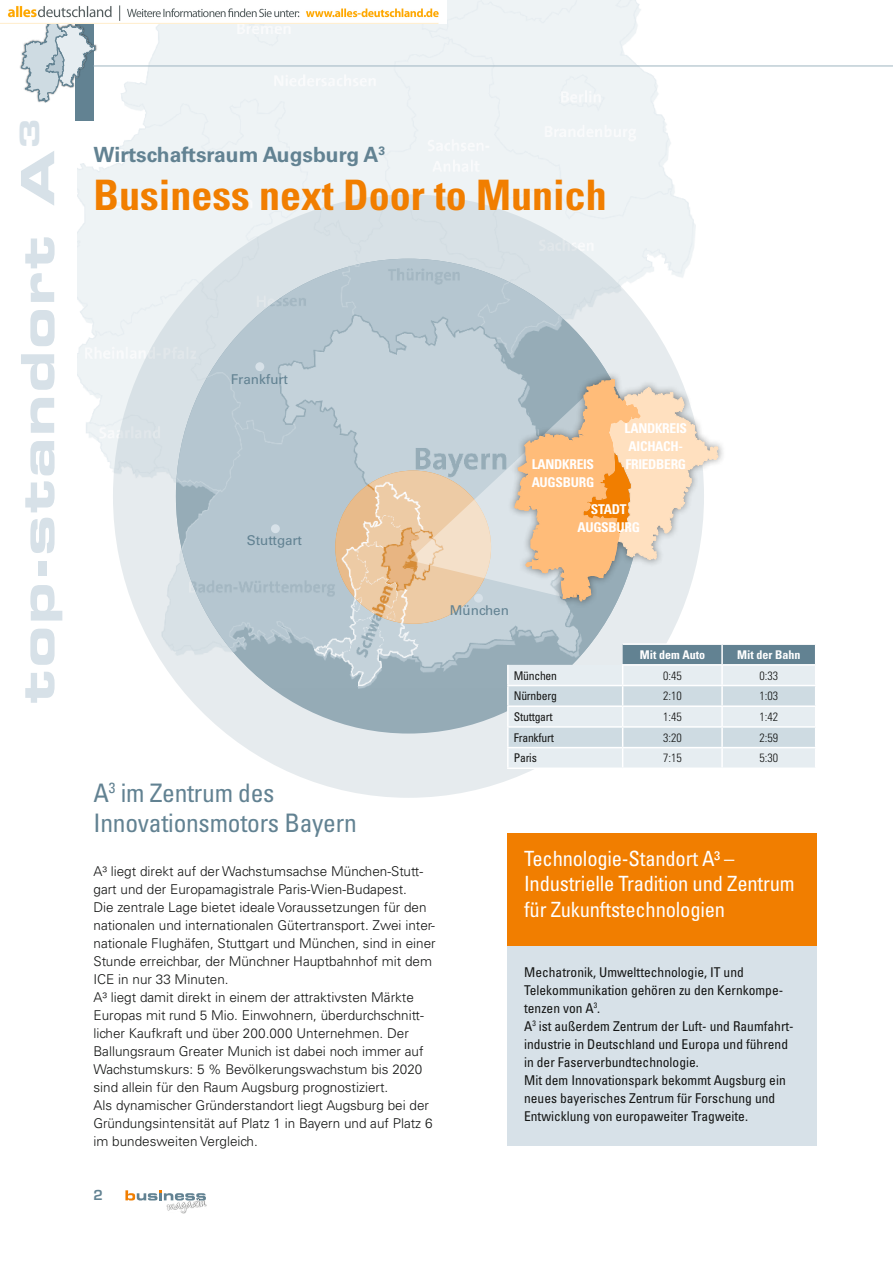
<style>
.page{position:relative;width:893px;height:1263px;background:#fff}
.page>*{position:absolute;margin:0;border:0;box-sizing:border-box;transform-origin:0 0}
.t1{font:45.9px "Eurostile LT Std Bold Ex 2";letter-spacing:.04em;color:#d7e1e8;scale:1.11 1}
.t2{font:700 condensed 42px "Univers LT Std";color:#f17e00}
.t3{font:condensed 25.5px/30px "Univers LT Std";letter-spacing:-.01em;color:#628292}
.t4{font:condensed 21px/25.5px "Univers LT Std";letter-spacing:-.01em;color:#fff}
.t5{font:700 21px "Univers LT Std";color:#628292}
.t6{font:300 13.5px/18px "Univers LT Std";color:#131413}
.t7{font:condensed 13.5px/18px "Univers LT Std";color:#131413}
.t8{font:700 condensed 13.5px/18px "Univers LT Std";letter-spacing:-.02em;color:#fff}
.t9{font:13.5px "Univers LT Std";color:#628292}
.t10{font:600 13.5px "Eurostile LT Std";color:#628292}
.t11{font:300 condensed 12px "Univers LT Std";color:#131413}
.t12{font:condensed 12px "Univers LT Std";letter-spacing:-.02em;color:#131413}
.t13{font:700 condensed 12px "Univers LT Std";color:#fff}
</style>
<div class="page">
<img style="left:78px;top:0;width:617px;height:681px">
<div style="left:113px;top:194px;width:591px;height:604px;background:linear-gradient(to bottom,#d8e1e6,#e8edef);border-radius:50%"></div>
<div style="left:176px;top:259px;width:465px;height:474px;background:#95abb6;border-radius:50%"></div>
<img style="left:176px;top:259px;width:465px;height:430px">
<img style="left:335px;top:470px;width:156px;height:154px">
<div style="left:255px;top:362px;width:9px;height:9px;background:#d7e1e8;border-radius:50%"></div>
<div style="left:271px;top:524px;width:9px;height:9px;background:#d7e1e8;border-radius:50%"></div>
<hr style="left:623px;top:643px;width:99px;height:2px;background:#fff">
<svg style="left:507px;top:644px;width:308px;height:123px"></svg>
<hr style="left:507px;top:767px;width:116px;height:2px;background:#fff">
<div style="left:506px;top:371px;width:219px;height:237px;background:#131413;opacity:.5"></div>
<svg style="left:409px;top:378px;width:310px;height:225px"></svg>
<div style="left:76px;top:0;width:18px;height:120px;background:#628292"></div>
<div style="left:19px;top:19px;width:79px;height:85px;background:#131413;opacity:.8"></div>
<svg style="left:21px;top:24px;width:75px;height:78px"></svg>
<div style="left:166px;top:1198px;width:41px;height:15px;background:#131413;opacity:.75"></div>
<svg style="left:125px;top:1190px;width:81px;height:22px"></svg>
<hr style="left:94px;top:66px;width:799px;height:1px;background:#9fb5c1">
<div style="left:507px;top:946px;width:309px;height:199px;background:#d7e1e8"></div>
<div style="left:507px;top:833px;width:309px;height:113px;background:#f17e00"></div>
<img style="left:0;top:0;width:446px;height:24px">
<h1 class="t1" style="left:5px;top:703px;width:528px;rotate:-90deg">top-standort A<sup>3</sup></h1>
<h3 class="t5" style="left:94px;top:143px;width:293px">Wirtschaftsraum Augsburg A<sup>3</sup></h3>
<h2 class="t2" style="left:94px;top:170px;width:515px">BUSINESS NEXT DOOR TO MUNICH</h2>
<p class="t9" style="left:231px;top:371px;width:59px">Frankfurt</p>
<p class="t9" style="left:247px;top:532px;width:57px">Stuttgart</p>
<p class="t8" style="left:532px;top:455px;width:64px">LANDKREIS<br>AUGSBURG</p>
<p class="t8" style="left:625px;top:419px;width:64px">LANDKREIS<br>AICHACH-<br>FRIEDBERG</p>
<p class="t8" style="left:577px;top:500px;width:64px;text-align:center">STADT<br>AUGSBURG</p>
<h3 class="t3" style="left:94px;top:777px;width:265px">A<sup>3</sup> im Zentrum des<br>Innovationsmotors Bayern</h3>
<p class="t6" style="left:94px;top:862px;width:344px">A³ liegt direkt auf der Wachstumsachse München-Stutt&shy;gart und der Europamagistrale Paris-Wien-Budapest.<br>Die zentrale Lage bietet ideale Voraussetzungen für den nationalen und internationalen Gütertransport. Zwei inter&shy;nationale Flughäfen, Stuttgart und München, sind in einer Stunde erreichbar, der Münchner Hauptbahnhof mit dem ICE in nur 33 Minuten.<br>A³ liegt damit direkt in einem der attraktivsten Märkte Europas mit rund 5 Mio. Einwohnern, überdurchschnitt&shy;licher Kaufkraft und über 200.000 Unternehmen. Der Ballungsraum Greater Munich ist dabei noch immer auf Wachstumskurs: 5 % Bevölkerungswachstum bis 2020 sind allein für den Raum Augsburg prognostiziert.<br>Als dynamischer Gründerstandort liegt Augsburg bei der Gründungsintensität auf Platz 1 in Bayern und auf Platz 6 im bundesweiten Vergleich.</p>
<p class="t9" style="left:450px;top:602px;width:61px">M ünchen</p>
<p class="t13" style="left:640px;top:647px;width:67px">MIT DEM AUTO</p>
<p class="t13" style="left:737px;top:647px;width:65px">MIT DER BAHN</p>
<p class="t12" style="left:514px;top:668px;width:45px">München</p>
<p class="t11" style="left:663px;top:668px;width:20px">0:45</p>
<p class="t11" style="left:760px;top:668px;width:20px">0:33</p>
<p class="t12" style="left:514px;top:688px;width:44px">Nürnberg</p>
<p class="t11" style="left:663px;top:689px;width:20px">2:10</p>
<p class="t11" style="left:760px;top:689px;width:20px">1:03</p>
<p class="t12" style="left:514px;top:709px;width:40px">Stuttgart</p>
<p class="t11" style="left:663px;top:709px;width:20px">1:45</p>
<p class="t11" style="left:760px;top:709px;width:20px">1:42</p>
<p class="t12" style="left:514px;top:730px;width:42px">Frankfurt</p>
<p class="t11" style="left:663px;top:730px;width:20px">3:20</p>
<p class="t11" style="left:760px;top:730px;width:20px">2:59</p>
<p class="t12" style="left:514px;top:750px;width:24px">Paris</p>
<p class="t11" style="left:663px;top:751px;width:20px">7:15</p>
<p class="t11" style="left:760px;top:751px;width:20px">5:30</p>
<h3 class="t4" style="left:524px;top:845px;width:272px">Technologie-Standort A³ –<br>Industrielle Tradition und Zentrum für Zukunftstechnologien</h3>
<p class="t7" style="left:524px;top:963px;width:270px">Mechatronik, Umwelttechnologie, IT und Telekommunikation gehören zu den Kernkompe&shy;tenzen von A<sup>3</sup>.<br>A<sup>3</sup> ist außerdem Zentrum der Luft- und Raumfahrt&shy;industrie in Deutschland und Europa und führend in der Faserverbundtechnologie.<br>Mit dem Innovationspark bekommt Augsburg ein neues bayerisches Zentrum für Forschung und Entwicklung von europaweiter Tragweite.</p>
<p class="t10" style="left:94px;top:1187px;width:11px">2</p>
</div>
